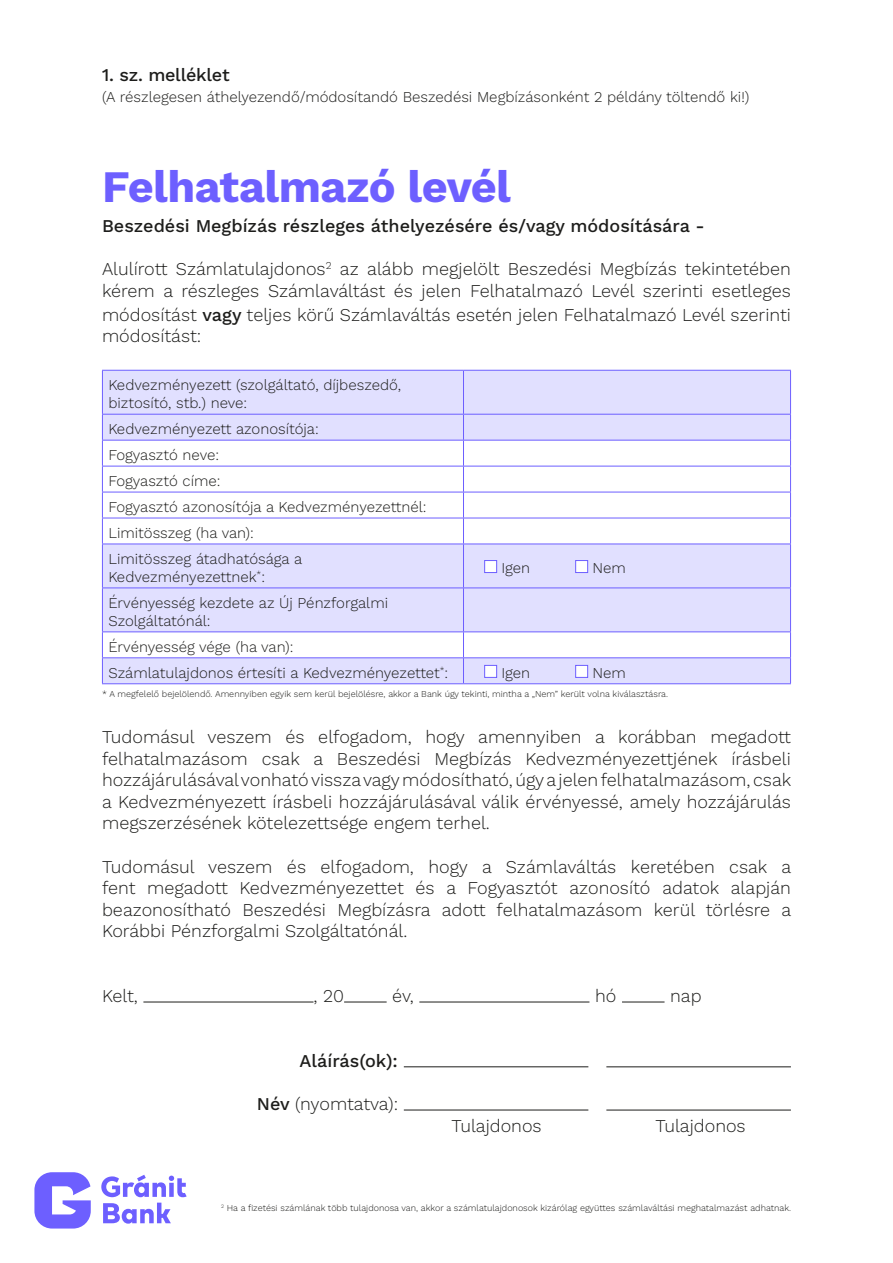
<style>
.page{position:relative;width:893px;height:1263px;background:#fff}
.page>*{position:absolute;margin:0;border:0;box-sizing:border-box;transform-origin:0 0}
.t1{font:700 45px "Work Sans";letter-spacing:-.015em;color:#6d5fff}
.t2{font:300 18px/21.6px "Work Sans";color:#1d1d1b}
.t3{font:500 18px "Work Sans";color:#1d1d1b}
.t4{font:300 15px/26px "Work Sans";color:#1d1d1b}
.t5{font:300 9px "Work Sans";color:#1d1d1b}
.s1{font-weight:500}
</style>
<div class="page">
<svg style="left:103px;top:371px;width:687px;height:312px;fill:#e1e0ff"></svg>
<hr style="left:102px;top:370px;width:361px;height:1px;background:#6d5fff">
<hr style="left:102px;top:371px;width:1px;height:43px;background:#6d5fff">
<hr style="left:463px;top:370px;width:328px;height:1px;background:#6d5fff">
<hr style="left:463px;top:371px;width:1px;height:43px;background:#6d5fff">
<hr style="left:790px;top:371px;width:1px;height:43px;background:#6d5fff">
<hr style="left:102px;top:414px;width:361px;height:1px;background:#6d5fff">
<hr style="left:463px;top:414px;width:328px;height:1px;background:#6d5fff">
<hr style="left:102px;top:440px;width:361px;height:1px;background:#6d5fff">
<hr style="left:463px;top:440px;width:328px;height:1px;background:#6d5fff">
<hr style="left:102px;top:466px;width:361px;height:1px;background:#6d5fff">
<hr style="left:463px;top:466px;width:328px;height:1px;background:#6d5fff">
<hr style="left:102px;top:492px;width:361px;height:1px;background:#6d5fff">
<hr style="left:463px;top:492px;width:328px;height:1px;background:#6d5fff">
<hr style="left:102px;top:518px;width:361px;height:1px;background:#6d5fff">
<svg style="left:102px;top:415px;width:1px;height:129px"></svg>
<hr style="left:463px;top:518px;width:328px;height:1px;background:#6d5fff">
<svg style="left:463px;top:415px;width:1px;height:129px"></svg>
<svg style="left:790px;top:415px;width:1px;height:129px"></svg>
<hr style="left:102px;top:544px;width:361px;height:1px;background:#6d5fff">
<hr style="left:102px;top:544px;width:1px;height:43px;background:#6d5fff">
<hr style="left:463px;top:544px;width:328px;height:1px;background:#6d5fff">
<hr style="left:463px;top:544px;width:1px;height:43px;background:#6d5fff">
<hr style="left:790px;top:544px;width:1px;height:43px;background:#6d5fff">
<hr style="left:102px;top:587px;width:361px;height:1px;background:#6d5fff">
<hr style="left:102px;top:588px;width:1px;height:43px;background:#6d5fff">
<hr style="left:463px;top:587px;width:328px;height:1px;background:#6d5fff">
<hr style="left:463px;top:588px;width:1px;height:43px;background:#6d5fff">
<hr style="left:790px;top:588px;width:1px;height:43px;background:#6d5fff">
<hr style="left:102px;top:631px;width:361px;height:1px;background:#6d5fff">
<hr style="left:463px;top:631px;width:328px;height:1px;background:#6d5fff">
<hr style="left:102px;top:657px;width:361px;height:1px;background:#6d5fff">
<svg style="left:102px;top:632px;width:1px;height:51px"></svg>
<hr style="left:463px;top:657px;width:328px;height:1px;background:#6d5fff">
<svg style="left:463px;top:632px;width:1px;height:51px"></svg>
<svg style="left:790px;top:632px;width:1px;height:51px"></svg>
<hr style="left:102px;top:683px;width:361px;height:1px;background:#6d5fff">
<hr style="left:463px;top:683px;width:328px;height:1px;background:#6d5fff">
<div style="left:484px;top:560px;width:13px;height:13px;background:#fff;border:1px solid #6d5fff"></div>
<div style="left:575px;top:560px;width:13px;height:13px;background:#fff;border:1px solid #6d5fff"></div>
<div style="left:484px;top:665px;width:13px;height:13px;background:#fff;border:1px solid #6d5fff"></div>
<div style="left:575px;top:665px;width:13px;height:13px;background:#fff;border:1px solid #6d5fff"></div>
<hr style="left:143px;top:1002px;width:170px;height:1px;background:#1d1d1b">
<hr style="left:344px;top:1002px;width:43px;height:1px;background:#1d1d1b">
<hr style="left:419px;top:1002px;width:170px;height:1px;background:#1d1d1b">
<hr style="left:622px;top:1002px;width:42px;height:1px;background:#1d1d1b">
<hr style="left:404px;top:1066px;width:184px;height:1px;background:#1d1d1b">
<hr style="left:606px;top:1066px;width:185px;height:1px;background:#1d1d1b">
<hr style="left:404px;top:1110px;width:184px;height:1px;background:#1d1d1b">
<hr style="left:606px;top:1110px;width:185px;height:1px;background:#1d1d1b">
<svg style="left:34px;top:1172px;width:153px;height:56px"></svg>
<p class="t3" style="left:102px;top:61px;width:129px">1. sz. melléklet</p>
<p class="t4" style="left:102px;top:83px;width:649px">(A részlegesen áthelyezendő/módosítandó Beszedési Megbízásonként 2 példány töltendő ki!)</p>
<h1 class="t1" style="left:102px;top:152px;width:410px">Felhatalmazó levél</h1>
<p class="t3" style="left:102px;top:212px;width:604px">Beszedési Megbízás részleges áthelyezésére és/vagy módosítására -</p>
<p class="t2" style="left:102px;top:257px;width:690px">Alulírott Számlatulajdonos<sup>2</sup> az alább megjelölt Beszedési Megbízás tekintetében kérem a részleges Számlaváltást és jelen Felhatalmazó Levél szerinti esetleges</p>
<p class="t2" style="left:102px;top:303px;width:690px">módosítást <span class="s1">vagy</span> teljes körű Számlaváltás esetén jelen Felhatalmazó Levél szerinti módosítást:</p>
<p class="t4" style="left:108px;top:375px;width:294px;line-height:18px">Kedvezményezett (szolgáltató, díjbeszedő, biztosító, stb.) neve:</p>
<p class="t4" style="left:108px;top:415px;width:320px">Kedvezményezett azonosítója:<br>Fogyasztó neve:<br>Fogyasztó címe:<br>Fogyasztó azonosítója a Kedvezményezettnél:<br>Limitösszeg (ha van):<br>Limitösszeg átadhatósága a</p>
<p class="t4" style="left:108px;top:563px;width:158px">Kedvezményezettnek<sup>*</sup>:</p>
<p class="t4" style="left:501px;top:554px;width:30px">Igen</p>
<p class="t4" style="left:592px;top:554px;width:35px">Nem</p>
<p class="t4" style="left:108px;top:593px;width:281px;line-height:18px">Érvényesség kezdete az Új Pénzforgalmi<br>Szolgáltatónál:</p>
<p class="t4" style="left:108px;top:633px;width:341px">Érvényesség vége (ha van):<br>Számlatulajdonos értesíti a Kedvezményezettet<sup>*</sup>:</p>
<p class="t4" style="left:501px;top:659px;width:30px">Igen</p>
<p class="t4" style="left:592px;top:659px;width:35px">Nem</p>
<p class="t5" style="left:102px;top:688px;width:568px">* A megfelelő bejelölendő. Amennyiben egyik sem kerül bejelölésre, akkor a Bank úgy tekinti, mintha a „Nem” került volna kiválasztásra.</p>
<p class="t2" style="left:102px;top:725px;width:691px;text-align:justify">Tudomásul veszem és elfogadom, hogy amennyiben a korábban megadott felhatalmazásom csak a Beszedési Megbízás Kedvezményezettjének írásbeli hozzájárulásával vonható vissza vagy módosítható, úgy a jelen felhatalmazásom, csak a Kedvezményezett írásbeli hozzájárulásával válik érvényessé, amely hozzájárulás megszerzésének kötelezettsége engem terhel.</p>
<p class="t2" style="left:102px;top:855px;width:691px;text-align:justify">Tudomásul veszem és elfogadom, hogy a Számlaváltás keretében csak a fent megadott Kedvezményezettet és a Fogyasztót azonosító adatok alapján beazonosítható Beszedési Megbízásra adott felhatalmazásom kerül törlésre a Korábbi Pénzforgalmi Szolgáltatónál.</p>
<p class="t2" style="left:102px;top:984px;width:37px">Kelt,</p>
<p class="t2" style="left:313px;top:984px;width:32px">, 20</p>
<p class="t2" style="left:392px;top:984px;width:23px">év,</p>
<p class="t2" style="left:595px;top:984px;width:23px">hó</p>
<p class="t2" style="left:670px;top:984px;width:33px">nap</p>
<p class="t3" style="left:300px;top:1047px;width:100px">Aláírás(ok):</p>
<p class="t2" style="left:257px;top:1092px;width:143px"><span class="s1">Név</span> (nyomtatva):</p>
<p class="t2" style="left:451px;top:1114px;width:92px">Tulajdonos</p>
<p class="t2" style="left:655px;top:1114px;width:92px">Tulajdonos</p>
<p class="t5" style="left:221px;top:1201px;width:572px"><sup>2</sup> Ha a fizetési számlának több tulajdonosa van, akkor a számlatulajdonosok kizárólag együttes számlaváltási meghatalmazást adhatnak.</p>
</div>
